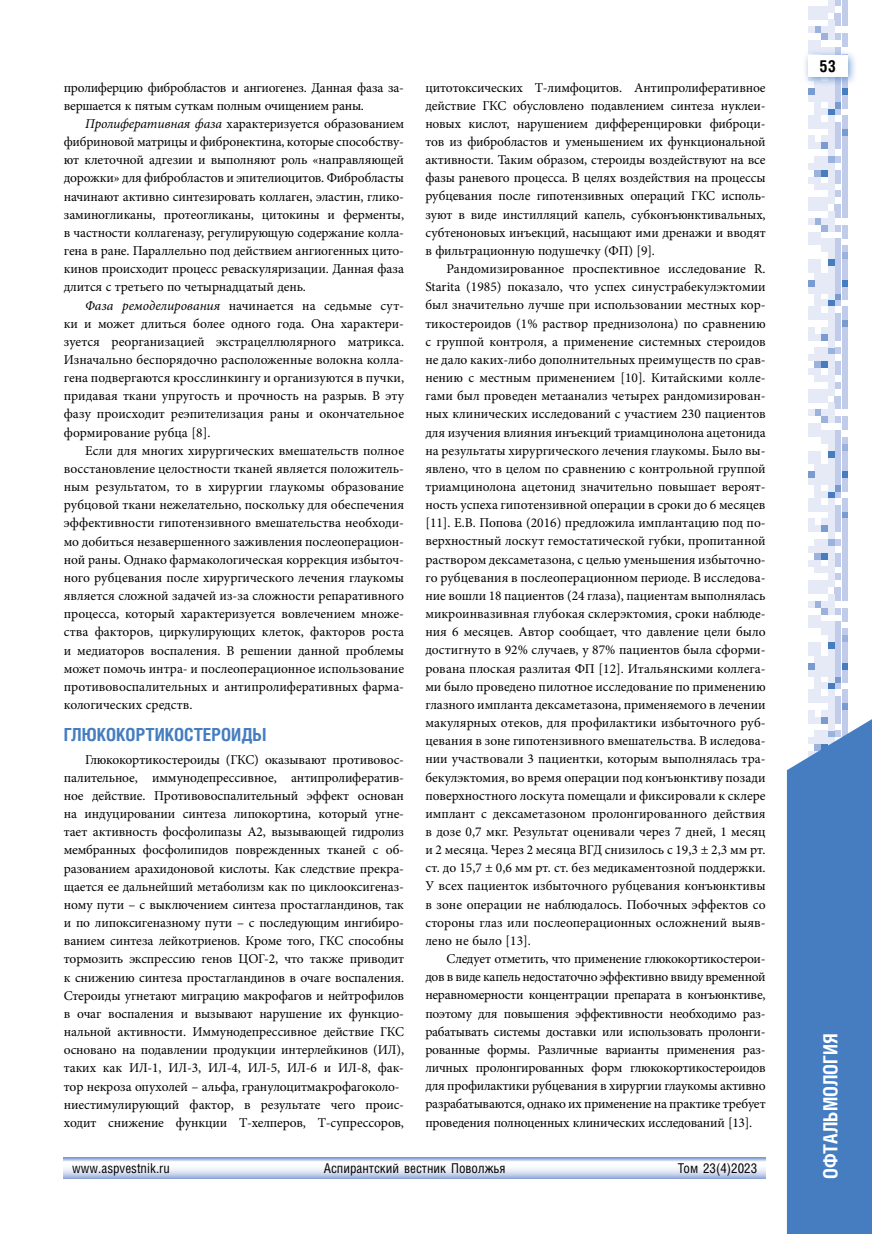
<style>
.page{position:relative;width:872px;height:1234px;background:#fff}
.page>*{position:absolute;margin:0;border:0;box-sizing:border-box;transform-origin:0 0}
.t1{font:700 19.5px "Helios Cond C";color:#fff}
.t2{font:700 18px "Helios Cond C";color:#457dc0}
.t3{font:700 16.5px "Helios Cond C";color:#000}
.t4{font:13.5px/18.1px "Minion Pro";letter-spacing:-.01em;color:#000;text-align:justify}
.t5{font:13.5px "Helios Cond C";color:#000}
.s1{font-style:italic}
</style>
<div class="page">
<svg style="left:808px;top:676px;width:39px;height:30px"></svg>
<div style="left:841px;top:669px;width:6px;height:7px;background:#c0cce9"></div>
<div style="left:835px;top:669px;width:6px;height:7px;background:#c0cce9"></div>
<div style="left:828px;top:669px;width:6px;height:7px;background:#e6eaf6"></div>
<div style="left:821px;top:669px;width:6px;height:7px;background:#e6eaf6"></div>
<div style="left:815px;top:669px;width:6px;height:7px;background:#e6eaf6"></div>
<div style="left:808px;top:669px;width:6px;height:7px;background:#e6eaf6"></div>
<svg style="left:808px;top:573px;width:39px;height:96px"></svg>
<div style="left:841px;top:566px;width:6px;height:7px;background:#c0cce9"></div>
<div style="left:828px;top:566px;width:6px;height:7px;background:#e6eaf6"></div>
<div style="left:821px;top:566px;width:6px;height:7px;background:#e6eaf6"></div>
<div style="left:815px;top:566px;width:6px;height:7px;background:#e6eaf6"></div>
<svg style="left:808px;top:525px;width:39px;height:41px"></svg>
<div style="left:841px;top:518px;width:6px;height:7px;background:#c0cce9"></div>
<div style="left:835px;top:518px;width:6px;height:7px;background:#c0cce9"></div>
<div style="left:828px;top:518px;width:6px;height:7px;background:#e6eaf6"></div>
<div style="left:821px;top:518px;width:6px;height:7px;background:#e6eaf6"></div>
<div style="left:808px;top:518px;width:6px;height:7px;background:#e6eaf6"></div>
<svg style="left:808px;top:313px;width:39px;height:205px"></svg>
<div style="left:841px;top:306px;width:6px;height:7px;background:#c0cce9"></div>
<div style="left:828px;top:306px;width:6px;height:7px;background:#e6eaf6"></div>
<div style="left:815px;top:306px;width:6px;height:7px;background:#e6eaf6"></div>
<div style="left:808px;top:306px;width:6px;height:7px;background:#e6eaf6"></div>
<svg style="left:808px;top:259px;width:39px;height:47px"></svg>
<div style="left:841px;top:252px;width:6px;height:7px;background:#9bb2dc"></div>
<div style="left:835px;top:252px;width:6px;height:7px;background:#c0cce9"></div>
<div style="left:828px;top:252px;width:6px;height:7px;background:#e6eaf6"></div>
<svg style="left:808px;top:102px;width:39px;height:150px"></svg>
<div style="left:841px;top:95px;width:6px;height:7px;background:#c0cce9"></div>
<div style="left:835px;top:95px;width:6px;height:7px;background:#c0cce9"></div>
<div style="left:828px;top:95px;width:6px;height:7px;background:#e6eaf6"></div>
<div style="left:821px;top:95px;width:6px;height:7px;background:#e6eaf6"></div>
<div style="left:815px;top:95px;width:6px;height:7px;background:#e6eaf6"></div>
<div style="left:808px;top:95px;width:6px;height:7px;background:#e6eaf6"></div>
<svg style="left:808px;top:0;width:39px;height:95px"></svg>
<div style="left:802px;top:49px;width:56px;height:38px;background:#457dc0;opacity:.75"></div>
<div style="left:808px;top:55px;width:39px;height:22px;background:#fff"></div>
<svg style="left:787px;top:706px;width:85px;height:527px;background:#5185c4"></svg>
<svg style="left:64px;top:1157px;width:701px;height:21px"></svg>
<p class="t4" style="left:64px;top:78px;width:342px">пролиферцию фибробластов и ангиогенез. Данная фаза за&shy;вершается к пятым суткам полным очищением раны.</p>
<p class="t4" style="left:64px;top:115px;width:342px;text-indent:21px"><span class="s1">Пролиферативная фаза</span> характеризуется образованием фибриновой матрицы и фибронектина, которые способству&shy;ют клеточной адгезии и выполняют роль «направляющей дорожки» для фибробластов и эпителиоцитов. Фибробласты начинают активно синтезировать коллаген, эластин, глико&shy;заминогликаны, протеогликаны, цитокины и ферменты, в частности коллагеназу, регулирующую содержание колла&shy;гена в ране. Параллельно под действием ангиогенных цито&shy;кинов происходит процесс реваскуляризации. Данная фаза длится с третьего по четырнадцатый день.</p>
<p class="t4" style="left:64px;top:296px;width:342px;text-indent:21px"><span class="s1">Фаза ремоделирования</span> начинается на седьмые сут&shy;ки и может длиться более одного года. Она характери&shy;зуется реорганизацией экстрацеллюлярного матрикса.<br>Изначально беспорядочно расположенные волокна колла&shy;гена подвергаются кросслинкингу и организуются в пучки, придавая ткани упругость и прочность на разрыв. В эту фазу происходит реэпителизация раны и окончательное формирование рубца [8].</p>
<p class="t4" style="left:64px;top:441px;width:342px;text-indent:21px">Если для многих хирургических вмешательств полное восстановление целостности тканей является положитель&shy;ным результатом, то в хирургии глаукомы образование рубцовой ткани нежелательно, поскольку для обеспечения эффективности гипотензивного вмешательства необходи&shy;мо добиться незавершенного заживления послеоперацион&shy;ной раны. Однако фармакологическая коррекция избыточ&shy;ного рубцевания после хирургического лечения глаукомы является сложной задачей из-за сложности репаративного процесса, который характеризуется вовлечением множе&shy;ства факторов, циркулирующих клеток, факторов роста и медиаторов воспаления. В решении данной проблемы может помочь интра- и послеоперационное использование противовоспалительных и антипролиферативных фарма&shy;кологических средств.</p>
<h2 class="t2" style="left:64px;top:723px;width:204px">ГЛЮКОКОРТИКОСТЕРОИДЫ</h2>
<p class="t4" style="left:64px;top:750px;width:342px;text-align:left;text-indent:21px">Глюкокортикостероиды (ГКС) оказывают противовос&shy;палительное, иммунодепрессивное, антипролифератив&shy;ное действие. Противовоспалительный эффект основан на индуцировании синтеза липокортина, который угне&shy;тает активность фосфолипазы А2, вызывающей гидролиз мембранных фосфолипидов поврежденных тканей с об&shy;разованием арахидоновой кислоты. Как следствие прекра&shy;щается ее дальнейший метаболизм как по циклооксигеназ&shy;ному пути – с выключением синтеза простагландинов, так и по липоксигеназному пути – с последующим ингибиро&shy;ванием синтеза лейкотриенов. Кроме того, ГКС способны тормозить экспрессию генов ЦОГ-2, что также приводит к снижению синтеза простагландинов в очаге воспаления.<br>Стероиды угнетают миграцию макрофагов и нейтрофилов в очаг воспаления и вызывают нарушение их функцио&shy;нальной активности. Иммунодепрессивное действие ГКС основано на подавлении продукции интерлейкинов (ИЛ), таких как ИЛ-1, ИЛ-3, ИЛ-4, ИЛ-5, ИЛ-6 и ИЛ-8, фак&shy;тор некроза опухолей – альфа, гранулоцитмакрофагоколо&shy;ниестимулирующий фактор, в результате чего проис&shy;ходит снижение функции Т-хелперов, Т-супрессоров,</p>
<p class="t4" style="left:425px;top:78px;width:342px">цитотоксических Т-лимфоцитов. Антипролиферативное действие ГКС обусловлено подавлением синтеза нуклеи&shy;новых кислот, нарушением дифференцировки фиброци&shy;тов из фибробластов и уменьшением их функциональной активности. Таким образом, стероиды воздействуют на все фазы раневого процесса. В целях воздействия на процессы рубцевания после гипотензивных операций ГКС исполь&shy;зуют в виде инстилляций капель, субконъюнктивальных, субтеноновых инъекций, насыщают ими дренажи и вводят в фильтрационную подушечку (ФП) [9].</p>
<p class="t4" style="left:425px;top:260px;width:342px;text-indent:21px">Рандомизированное проспективное исследование R.<br>Starita (1985) показало, что успех синустрабекулэктомии был значительно лучше при использовании местных кор&shy;тикостероидов (1% раствор преднизолона) по сравнению с группой контроля, а применение системных стероидов не дало каких-либо дополнительных преимуществ по срав&shy;нению с местным применением [10]. Китайскими колле&shy;гами был проведен метаанализ четырех рандомизирован&shy;ных клинических исследований с участием 230 пациентов для изучения влияния инъекций триамцинолона ацетонида на результаты хирургического лечения глаукомы. Было вы&shy;явлено, что в целом по сравнению с контрольной группой триамцинолона ацетонид значительно повышает вероят&shy;ность успеха гипотензивной операции в сроки до 6 месяцев [11]. Е.В. Попова (2016) предложила имплантацию под по&shy;верхностный лоскут гемостатической губки, пропитанной раствором дексаметазона, с целью уменьшения избыточно&shy;го рубцевания в послеоперационном периоде. В исследова&shy;ние вошли 18 пациентов (24 глаза), пациентам выполнялась микроинвазивная глубокая склерэктомия, сроки наблюде&shy;ния 6 месяцев. Автор сообщает, что давление цели было достигнуто в 92% случаев, у 87% пациентов была сформи&shy;рована плоская разлитая ФП [12]. Итальянскими коллега&shy;ми было проведено пилотное исследование по применению глазного импланта дексаметазона, применяемого в лечении макулярных отеков, для профилактики избыточного руб&shy;цевания в зоне гипотензивного вмешательства. В иследова&shy;нии участвовали 3 пациентки, которым выполнялась тра&shy;бекулэктомия, во время операции под конъюнктиву позади поверхностного лоскута помещали и фиксировали к склере имплант с дексаметазоном пролонгированного действия в дозе 0,7 мкг. Результат оценивали через 7 дней, 1 месяц и 2 месяца. Через 2 месяца ВГД снизилось с 19,3 ± 2,3 мм рт. ст. до 15,7 ± 0,6 мм рт. ст. без медикаментозной поддержки.<br>У всех пациенток избыточного рубцевания конъюнктивы в зоне операции не наблюдалось. Побочных эффектов со стороны глаз или послеоперационных осложнений выяв&shy;лено не было [13].</p>
<p class="t4" style="left:425px;top:949px;width:342px;text-indent:21px">Следует отметить, что применение глюкокортикостерои&shy;дов в виде капель недостаточно эффективно ввиду временной неравномерности концентрации препарата в конъюнктиве, поэтому для повышения эффективности необходимо раз&shy;рабатывать системы доставки или использовать пролонги&shy;рованные формы. Различные варианты применения раз&shy;личных пролонгированных форм глюкокортикостероидов для профилактики рубцевания в хирургии глаукомы активно разрабатываются, однако их применение на практике требует проведения полноценных клинических исследований [13].</p>
<p class="t5" style="left:72px;top:1159px;width:99px">www.aspvestnik.ru</p>
<p class="t5" style="left:324px;top:1159px;width:183px">Аспирантский вестник Поволжья</p>
<p class="t5" style="left:678px;top:1159px;width:81px">Том 23(4)2023</p>
<p class="t3" style="left:819px;top:56px;width:18px">53</p>
<h1 class="t1" style="left:819px;top:1178px;width:145px;rotate:-90deg">Офтальмология</h1>
</div>
